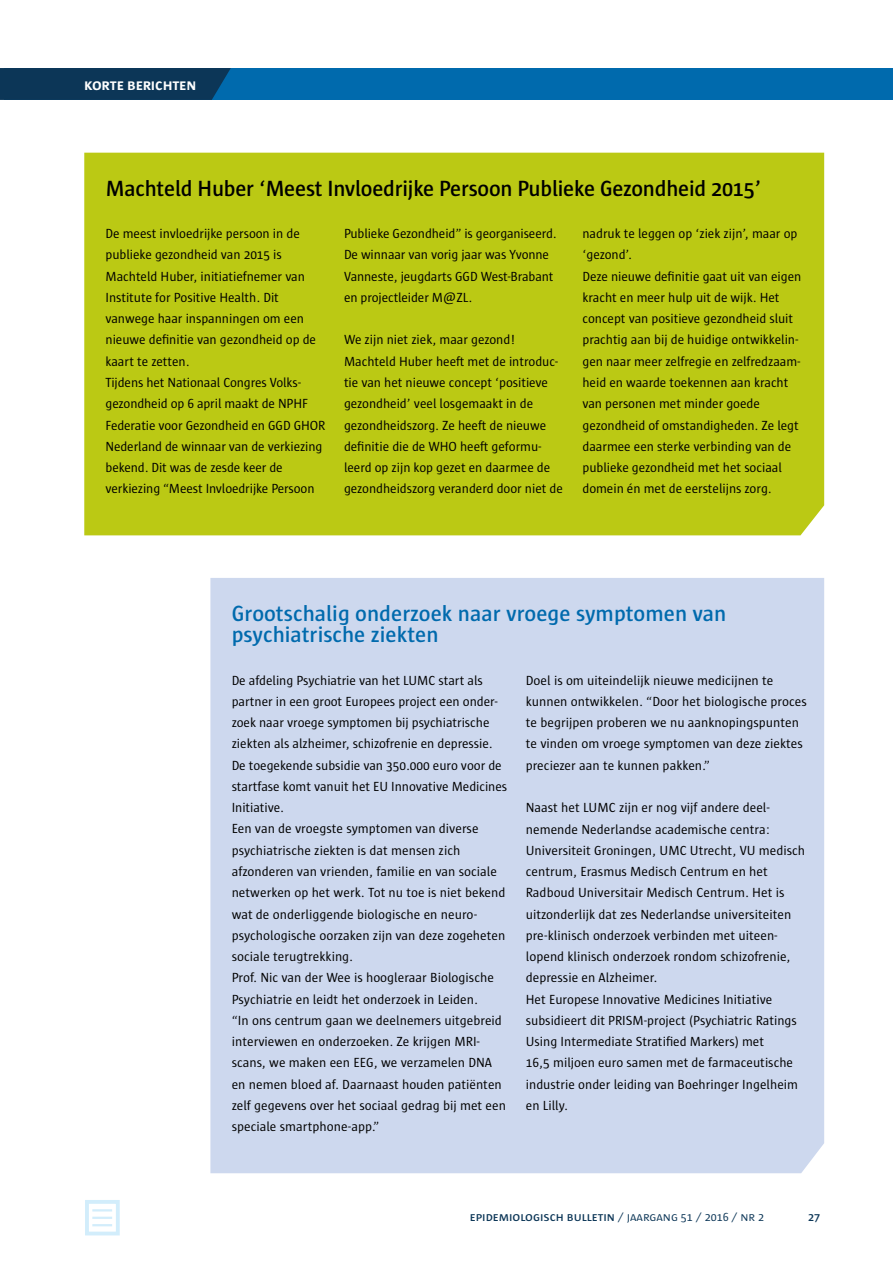
<style>
.page{position:relative;width:893px;height:1263px;background:#fff}
.page>*{position:absolute;margin:0;border:0;box-sizing:border-box;transform-origin:0 0}
.t1{font:600 22.5px/21.3px "Sun";color:#006aad}
.t2{font:600 22.5px "Sun";letter-spacing:-.01em;color:#000}
.t3{font:700 15px "Sun SC";letter-spacing:-.01em;color:#fff}
.t4{font:13.5px/21.3px "Sun";letter-spacing:-.005em;color:#000}
.t5{font:600 12px "Sun SC";color:#0c3657}
.t6{font:600 12px "Sun";color:#0c3657}
.s1{font-weight:400}
.s2{font-family:"Sun";font-weight:400}
</style>
<div class="page">
<div style="left:85px;top:1200px;width:35px;height:35px;border:4px solid #d2edfb"></div>
<hr style="left:92px;top:1209px;width:20px;height:2px;background:#d2edfb">
<hr style="left:92px;top:1217px;width:20px;height:2px;background:#d2edfb">
<hr style="left:92px;top:1224px;width:20px;height:2px;background:#d2edfb">
<div style="left:5px;top:68px;width:888px;height:32px;background:#006aad"></div>
<div style="left:0;top:68px;width:231px;height:32px;background:#0c3657"></div>
<div style="left:210px;top:578px;width:614px;height:595px;background:#cdd8ee"></div>
<div style="left:84px;top:153px;width:740px;height:382px;background:#bbc914"></div>
<p class="t3" style="left:84px;top:76px;width:113px">korte berichten</p>
<h1 class="t2" style="left:106px;top:176px;width:657px">Machteld Huber ‘Meest Invloedrijke Persoon Publieke Gezondheid 2015’</h1>
<p class="t4" style="left:106px;top:223px;width:221px">De meest invloedrijke persoon in de publieke gezondheid van 2015 is Machteld Huber, initiatiefnemer van Institute for Positive Health. Dit vanwege haar inspanningen om een nieuwe definitie van gezondheid op de kaart te zetten.<br>Tijdens het Nationaal Congres Volks&shy;gezondheid op 6 april maakt de NPHF Federatie voor Gezondheid en GGD GHOR Nederland de winnaar van de verkiezing bekend. Dit was de zesde keer de verkiezing “Meest Invloedrijke Persoon</p>
<p class="t4" style="left:344px;top:223px;width:214px">Publieke Gezondheid” is georganiseerd.<br>De winnaar van vorig jaar was Yvonne Vanneste, jeugdarts GGD West-Brabant en projectleider M@ZL.</p>
<p class="t4" style="left:344px;top:329px;width:221px">We zijn niet ziek, maar gezond!<br>Machteld Huber heeft met de introduc&shy;tie van het nieuwe concept ‘positieve gezondheid’ veel losgemaakt in de gezondheidszorg. Ze heeft de nieuwe definitie die de WHO heeft geformu&shy;leerd op zijn kop gezet en daarmee de gezondheidszorg veranderd door niet de</p>
<p class="t4" style="left:582px;top:223px;width:220px">nadruk te leggen op ‘ziek zijn’, maar op ‘gezond’.<br>Deze nieuwe definitie gaat uit van eigen kracht en meer hulp uit de wijk. Het concept van positieve gezondheid sluit prachtig aan bij de huidige ontwikkelin&shy;gen naar meer zelfregie en zelfredzaam&shy;heid en waarde toekennen aan kracht van personen met minder goede gezondheid of omstandigheden. Ze legt daarmee een sterke verbinding van de publieke gezondheid met het sociaal domein én met de eerstelijns zorg.</p>
<h1 class="t1" style="left:232px;top:603px;width:496px">Grootschalig onderzoek naar vroege symptomen van psychiatrische ziekten</h1>
<p class="t4" style="left:526px;top:669px;width:282px">Doel is om uiteindelijk nieuwe medicijnen te kunnen ontwikkelen. “Door het biologische proces te begrijpen proberen we nu aanknopingspunten te vinden om vroege symptomen van deze ziektes preciezer aan te kunnen pakken.”</p>
<p class="t4" style="left:526px;top:797px;width:281px">Naast het LUMC zijn er nog vijf andere deel&shy;nemende Nederlandse academische centra:<br>Universiteit Groningen, UMC Utrecht, VU medisch centrum, Erasmus Medisch Centrum en het Radboud Universitair Medisch Centrum. Het is uitzonderlijk dat zes Nederlandse universiteiten pre-klinisch onderzoek verbinden met uiteen&shy;lopend klinisch onderzoek rondom schizofrenie, depressie en Alzheimer.<br>Het Europese Innovative Medicines Initiative subsidieert dit PRISM-project (Psychiatric Ratings Using Intermediate Stratified Markers) met<br>16,5 miljoen euro samen met de farmaceutische industrie onder leiding van Boehringer Ingelheim en Lilly.</p>
<p class="t4" style="left:232px;top:669px;width:277px">De afdeling Psychiatrie van het LUMC start als partner in een groot Europees project een onder&shy;zoek naar vroege symptomen bij psychiatrische ziekten als alzheimer, schizofrenie en depressie.<br>De toegekende subsidie van 350.000 euro voor de startfase komt vanuit het EU Innovative Medicines Initiative.<br>Een van de vroegste symptomen van diverse psychiatrische ziekten is dat mensen zich afzonderen van vrienden, familie en van sociale netwerken op het werk. Tot nu toe is niet bekend wat de onderliggende biologische en neuro&shy;psychologische oorzaken zijn van deze zogeheten sociale terugtrekking.<br>Prof. Nic van der Wee is hoogleraar Biologische Psychiatrie en leidt het onderzoek in Leiden.<br>“In ons centrum gaan we deelnemers uitgebreid interviewen en onderzoeken. Ze krijgen MRI&shy;scans, we maken een EEG, we verzamelen DNA en nemen bloed af. Daarnaast houden patiënten zelf gegevens over het sociaal gedrag bij met een speciale smartphone-app.”</p>
<p class="t5" style="left:470px;top:1211px;width:296px">epidemiologisch bulletin <span class="s1">/ jaargang</span> <span class="s2">51</span> <span class="s1">/</span> <span class="s2">2016</span> <span class="s1">/ nr</span> <span class="s2">2</span></p>
<p class="t6" style="left:808px;top:1211px;width:13px">27</p>
</div>
